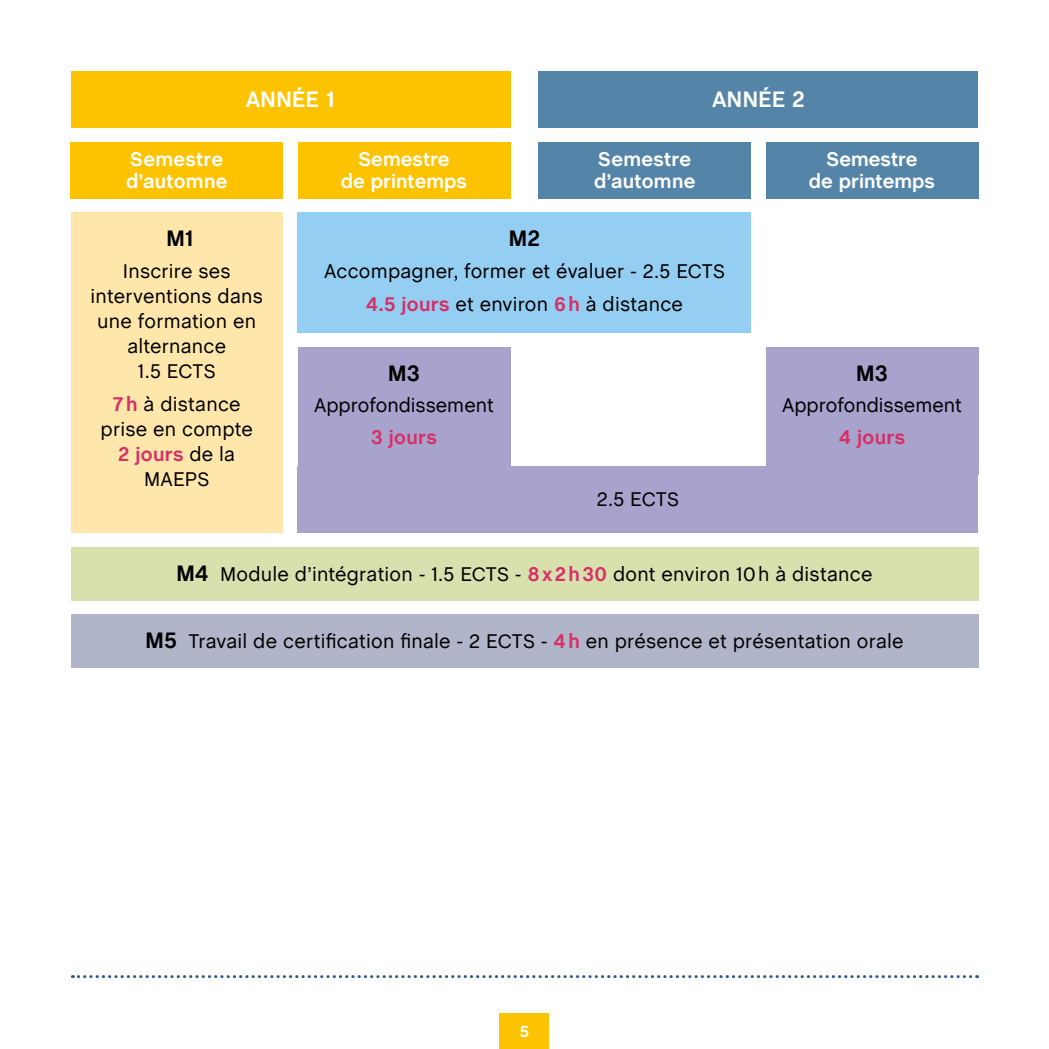
<style>
.page{position:relative;width:1049px;height:1049px;background:#fff}
.page>*{position:absolute;margin:0;border:0;box-sizing:border-box;transform-origin:0 0}
.t1{font:700 22.5px "Chalet Book TT";letter-spacing:.02em;color:#fff}
.t2{font:700 22.5px "Chalet Book TT";letter-spacing:.015em;color:#000}
.t3{font:20px/25px "Chalet Book TT";letter-spacing:.01em;color:#000;text-align:center}
.t4{font:700 20px/22.5px "Chalet Book TT";letter-spacing:.01em;color:#fff;text-align:center}
.t5{font:700 20px "Chalet Book TT";letter-spacing:.015em;color:#d63066}
.t6{font:700 16.25px "Chalet Book TT";color:#fff}
.s1{font-weight:700;color:#d63066}
.s2{font-weight:700;font-size:22.5px}
</style>
<div class="page">
<div style="left:500px;top:1013px;width:49px;height:36px;background:#fdc300"></div>
<div style="left:71px;top:71px;width:439px;height:57px;background:#fdc300"></div>
<div style="left:298px;top:142px;width:212px;height:56px;background:#fdc300"></div>
<div style="left:766px;top:142px;width:212px;height:56px;background:#5485a9"></div>
<div style="left:70px;top:142px;width:213px;height:56px;background:#fdc300"></div>
<div style="left:71px;top:213px;width:212px;height:320px;background:#ffe7ac"></div>
<div style="left:298px;top:213px;width:453px;height:120px;background:#94cef2"></div>
<div style="left:298px;top:347px;width:212px;height:128px;background:#a7a3cc"></div>
<div style="left:766px;top:347px;width:212px;height:128px;background:#a7a3cc"></div>
<div style="left:298px;top:466px;width:680px;height:67px;background:#a7a3cc"></div>
<div style="left:71px;top:547px;width:907px;height:53px;background:#d8e0ae"></div>
<div style="left:71px;top:614px;width:907px;height:54px;background:#b0b5c9"></div>
<div style="left:538px;top:142px;width:213px;height:56px;background:#5485a9"></div>
<div style="left:539px;top:71px;width:439px;height:57px;background:#5485a9"></div>
<svg style="left:72px;top:975px;width:905px;height:3px"></svg>
<p class="t4" style="left:126px;top:147px;width:103px;text-align:left">Semestre d’automne</p>
<p class="t1" style="left:246px;top:86px;width:91px">ANNÉE 1</p>
<p class="t1" style="left:712px;top:86px;width:94px">ANNÉE 2</p>
<p class="t4" style="left:341px;top:147px;width:128px">Semestre<br>de printemps</p>
<p class="t4" style="left:809px;top:147px;width:128px">Semestre<br>de printemps</p>
<p class="t4" style="left:594px;top:147px;width:103px;text-align:left">Semestre d’automne</p>
<p class="t2" style="left:166px;top:225px;width:29px">M1</p>
<p class="t3" style="left:91px;top:259px;width:174px">Inscrire ses interventions dans une formation en alternance<br>1.5 ECTS</p>
<p class="t3" style="left:101px;top:391px;width:154px"><span class="s1">7h</span> à distance prise en compte<br><span class="s1">2 jours</span> de la<br>MAEPS</p>
<p class="t2" style="left:509px;top:225px;width:33px">M2</p>
<p class="t3" style="left:324px;top:255px;width:402px;line-height:32px">Accompagner, former et évaluer - 2.5 ECTS<br><span class="s1">4.5 jours</span> et environ <span class="s1">6h</span> à distance</p>
<p class="t2" style="left:388px;top:360px;width:33px">M3</p>
<p class="t3" style="left:314px;top:393px;width:181px">Approfondissement</p>
<p class="t5" style="left:371px;top:425px;width:67px">3 jours</p>
<p class="t3" style="left:597px;top:487px;width:84px">2.5 ECTS</p>
<p class="t2" style="left:856px;top:360px;width:33px">M3</p>
<p class="t3" style="left:782px;top:393px;width:181px">Approfondissement</p>
<p class="t5" style="left:839px;top:425px;width:68px">4 jours</p>
<p class="t3" style="left:177px;top:561px;width:697px"><span class="s2">M4</span> Module d’intégration - 1.5 ECTS - <span class="s1">8x2h30</span> dont environ 10h à distance</p>
<p class="t3" style="left:146px;top:629px;width:759px"><span class="s2">M5</span> Travail de certification finale - 2 ECTS - <span class="s1">4h</span> en présence et présentation orale</p>
<p class="t6" style="left:520px;top:1022px;width:11px">5</p>
</div>
